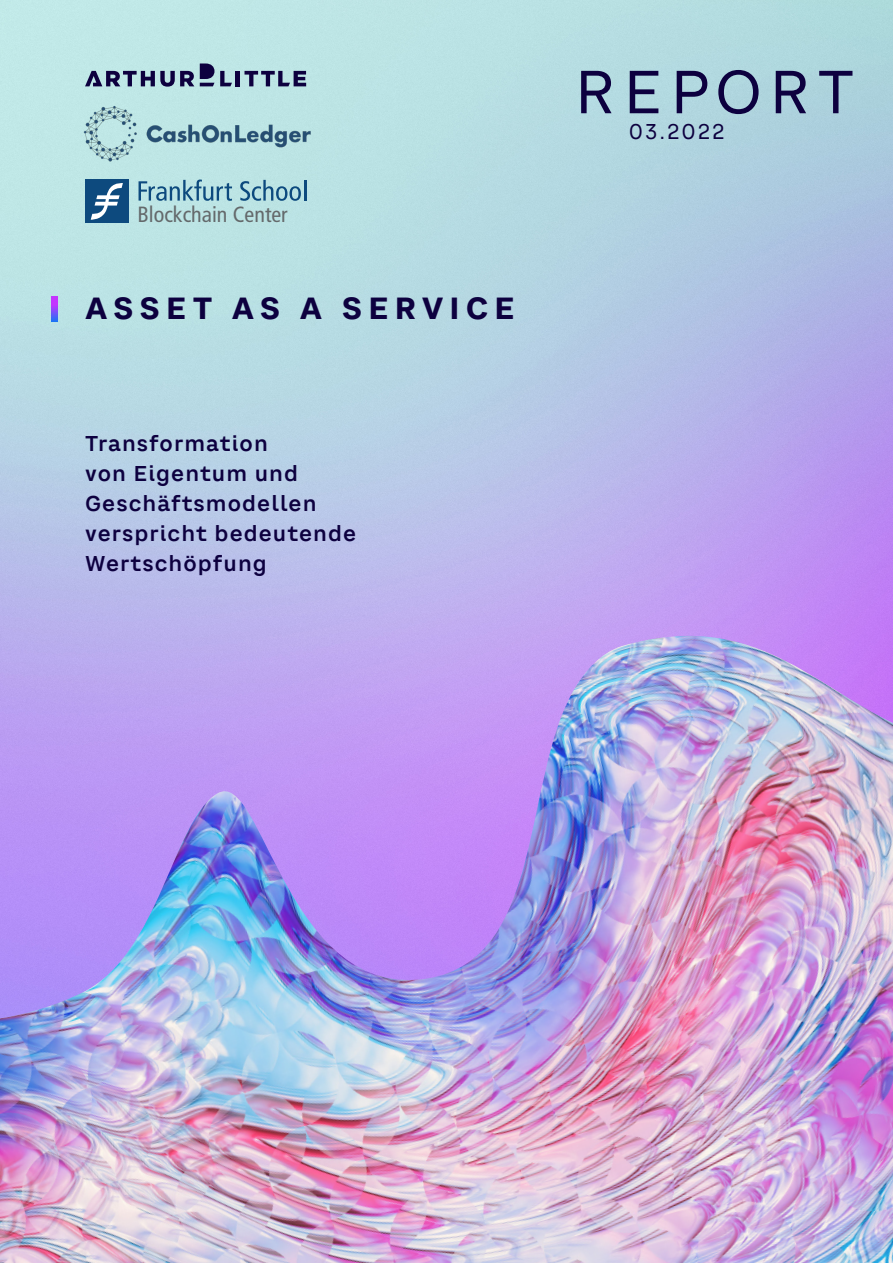
<style>
.page{position:relative;width:893px;height:1263px;background:#fff}
.page>*{position:absolute;margin:0;border:0;box-sizing:border-box;transform-origin:0 0}
._2_FC_MAIN_HEADING_2{font:700 30px "CA Saygon Text";letter-spacing:.19em;color:#0d003f}
.t1{font:condensed 22.05px "Frutiger LT";color:#64696b}
._3_FC_SUB_HEADING_14{font:600 21px/30px "CA Saygon Text";letter-spacing:.05em;color:#0d003f}
.t2{font:21px "CA Saygon Text";letter-spacing:.09em;color:#0d003f}
</style>
<div class="page">
<img style="left:0;top:0;width:893px;height:636px">
<svg style="left:51px;top:296px;width:6px;height:25px"></svg>
<div style="left:85px;top:179px;width:44px;height:44px;background:#0d4a7e"></div>
<svg style="left:91px;top:183px;width:32px;height:37px"></svg>
<svg style="left:139px;top:180px;width:93px;height:21px;background:#89b7c6"></svg>
<svg style="left:240px;top:180px;width:61px;height:21px"></svg>
<hr style="left:304px;top:180px;width:2px;height:21px;background:#0d4a7e">
<img style="left:80px;top:104px;width:235px;height:64px">
<img style="left:0;top:636px;width:893px;height:627px">
<svg style="left:85px;top:71px;width:109px;height:16px;background:#677594"></svg>
<hr style="left:236px;top:71px;width:4px;height:15px;background:#0d003f">
<svg style="left:220px;top:71px;width:12px;height:15px"></svg>
<svg style="left:200px;top:63px;width:14px;height:23px"></svg>
<svg style="left:244px;top:71px;width:62px;height:15px"></svg>
<svg style="left:581px;top:70px;width:271px;height:44px;background:#839bb2"></svg>
<p class="t1" style="left:137px;top:202px;width:152px">Blockchain Center</p>
<p class="_2_FC_MAIN_HEADING_2" style="left:85px;top:285px;width:431px">ASSET AS A SERVICE</p>
<p class="_3_FC_SUB_HEADING_14" style="left:85px;top:428px;width:273px">Transformation<br>von Eigentum und<br>Geschäftsmodellen verspricht bedeutende<br>Wertschöpfung</p>
<p class="t2" style="left:629px;top:116px;width:97px">03.2022</p>
</div>
